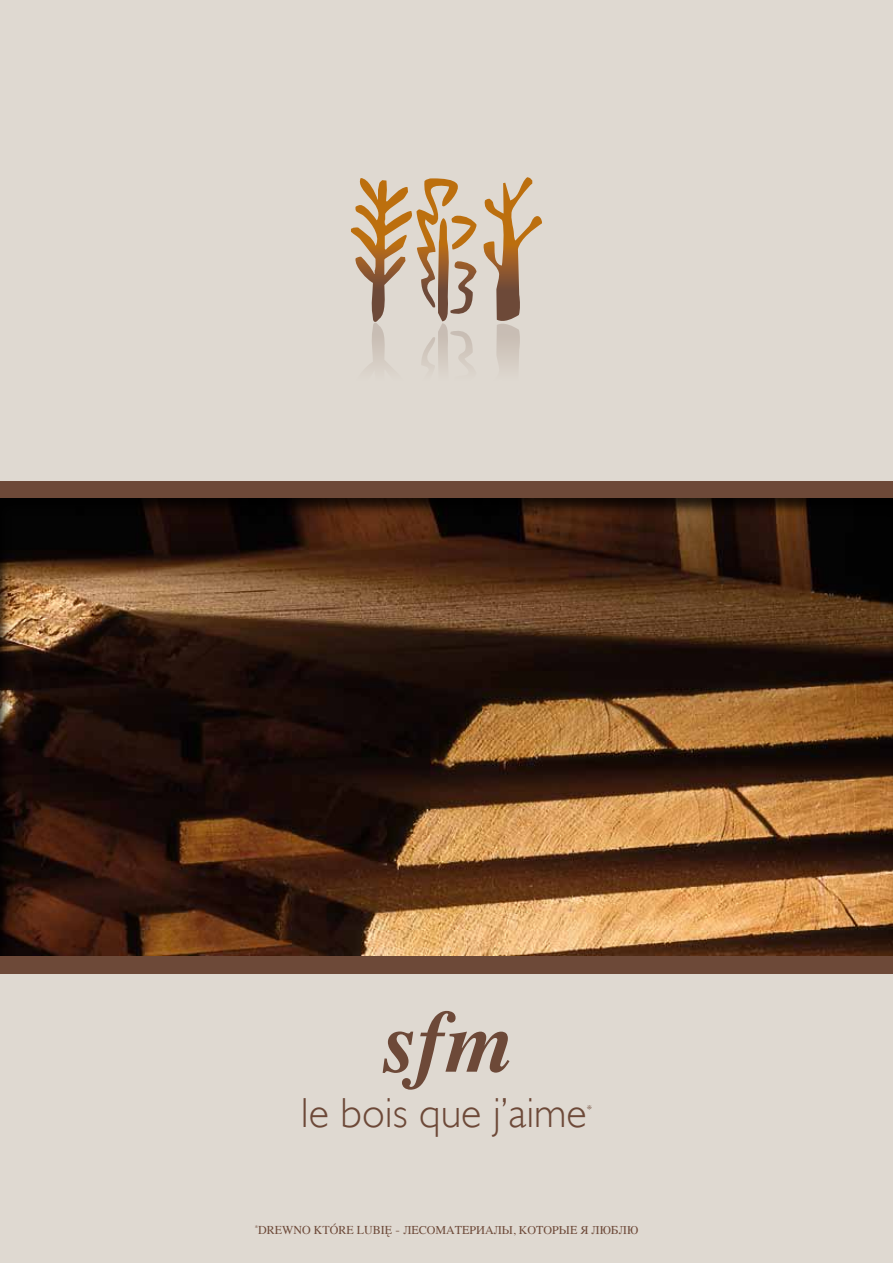
<style>
.page{position:relative;width:893px;height:1263px;background:#dfd9d1}
.page>*{position:absolute;margin:0;border:0;box-sizing:border-box;transform-origin:0 0}
.t1{font:italic 700 87px "Times";color:#6d4938}
.t2{font:300 42px "Gill Sans";color:#6d4938}
.t3{font:12px "Times";color:#6d4938}
.t4{font:300 11.4px "Gill Sans";color:#6d4938}
.s1{font-size:13.5px}
</style>
<div class="page">
<div style="left:0;top:481px;width:893px;height:492px;background:#6d4938"></div>
<div style="left:0;top:498px;width:893px;height:459px;background:#000;opacity:.75"></div>
<svg style="left:351px;top:177px;width:191px;height:189px"></svg>
<h1 class="t1" style="left:381px;top:961px;width:132px">sfm</h1>
<h2 class="t2" style="left:301px;top:1089px;width:287px">le bois que j’aime</h2>
<p class="t4" style="left:587px;top:1103px;width:7px">*</p>
<p class="t3" style="left:255px;top:1218px;width:385px"><sup>*</sup>DREWNO KTÓRE LUBIĘ <span class="s1">-</span> ЛЕСОМАТЕРИАЛЫ, КОТОРЫЕ Я ЛЮБЛЮ</p>
</div>
